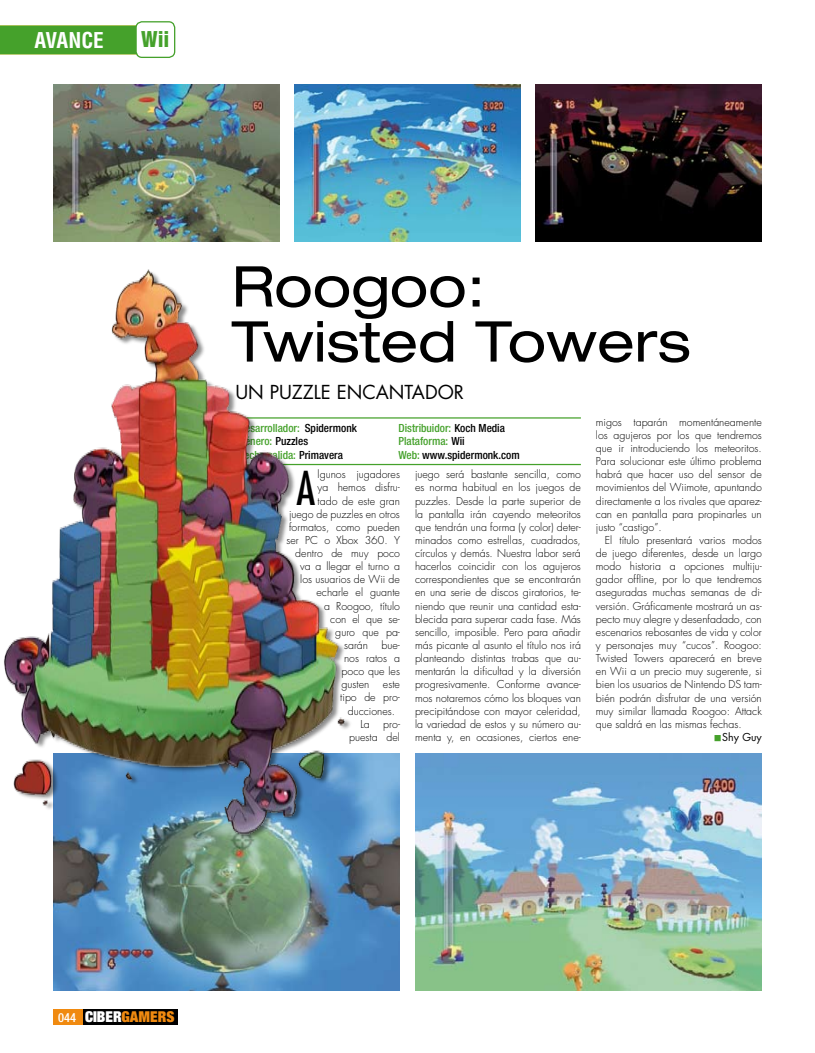
<style>
.page{position:relative;width:815px;height:1053px;background:#fff}
.page>*{position:absolute;margin:0;border:0;box-sizing:border-box;transform-origin:0 0}
.t1{font:expanded 56.25px/55px "Helvetica Neue LT Std";color:#000}
.t2{font:condensed 45.38px "Futura Std";color:#000}
.t3{font:700 condensed 21.25px "Helvetica LT Std";color:#fff}
.t4{font:900 condensed 21.25px "Helvetica LT Std";color:#45a12b}
.t5{font:18.75px "Futura Std";color:#000}
.t6{font:900 condensed 15px "Helvetica Neue LT Std";color:#f08a10}
.t7{font:500 condensed 11.25px "Helvetica Neue LT Std";color:#45a12b}
.t8{font:500 condensed 11.25px "Helvetica Neue LT Std";color:#000}
.t9{font:300 10.62px/13.1px "Futura Std";color:#000;text-align:justify}
.t10{font:10.62px "Futura Std";color:#000}
.s1{color:#000}
.s2{color:#45a12b}
.s3{font-weight:500;font-size:12.5px;color:#fff}
.s4{color:#fff}
</style>
<div class="page">
<div style="left:0;top:26px;width:135px;height:28px;background:#45a12b"></div>
<div style="left:135px;top:21px;width:40px;height:37px;border:1px solid #45a12b;border-radius:6px"></div>
<div style="left:82px;top:1009px;width:96px;height:16px;background:#000"></div>
<div style="left:53px;top:1009px;width:30px;height:16px;background:#f08a10"></div>
<img style="left:415px;top:754px;width:347px;height:236px">
<img style="left:53px;top:754px;width:347px;height:236px">
<hr style="left:234px;top:417px;width:347px;height:1px;background:#45a12b">
<hr style="left:234px;top:464px;width:347px;height:1px;background:#45a12b">
<img style="left:53px;top:84px;width:226px;height:129px">
<img style="left:294px;top:84px;width:227px;height:158px">
<img style="left:536px;top:84px;width:226px;height:158px">
<img style="left:4px;top:213px;width:373px;height:645px">
<p class="t3" style="left:35px;top:27px;width:71px">AVANCE</p>
<p class="t4" style="left:141px;top:26px;width:30px">Wii</p>
<p class="t3" style="left:27px;top:27px;width:85px">NOTICIAS</p>
<p class="t1" style="left:232px;top:258px;width:461px">Roogoo:<br>Twisted Towers</p>
<p class="t5" style="left:235px;top:380px;width:230px">UN PUZZLE ENCANTADOR</p>
<p class="t7" style="left:239px;top:421px;width:119px">Desarrollador: <span class="s1">Spidermonk</span></p>
<p class="t7" style="left:398px;top:421px;width:108px">Distribuidor: <span class="s1">Koch Media</span></p>
<p class="t7" style="left:239px;top:434px;width:71px">Género: <span class="s1">Puzzles</span></p>
<p class="t7" style="left:398px;top:434px;width:68px">Plataforma: <span class="s1">Wii</span></p>
<p class="t7" style="left:239px;top:448px;width:105px">Fecha salida: <span class="s1">Primavera</span></p>
<p class="t8" style="left:398px;top:448px;width:123px"><span class="s2">Web:</span> www.spidermonk.com</p>
<p class="t9" style="left:596px;top:415px;width:167px">migos taparán momentáneamente</p>
<p class="t9" style="left:596px;top:429px;width:167px">los agujeros por los que tendremos</p>
<p class="t9" style="left:596px;top:442px;width:167px">que ir introduciendo los meteoritos.</p>
<p class="t9" style="left:596px;top:455px;width:167px">Para solucionar este último problema</p>
<p class="t9" style="left:596px;top:468px;width:167px">habrá que hacer uso del sensor de</p>
<p class="t9" style="left:596px;top:481px;width:167px">movimientos del Wiimote, apuntando</p>
<p class="t9" style="left:596px;top:494px;width:167px">directamente a los rivales que aparez-</p>
<p class="t9" style="left:596px;top:507px;width:167px">can en pantalla para propinarles un</p>
<p class="t9" style="left:596px;top:520px;width:67px">justo “castigo”.</p>
<p class="t9" style="left:605px;top:534px;width:159px">El título presentará varios modos</p>
<p class="t9" style="left:596px;top:547px;width:167px">de juego diferentes, desde un largo</p>
<p class="t9" style="left:596px;top:560px;width:167px">modo historia a opciones multiju-</p>
<p class="t9" style="left:596px;top:573px;width:167px">gador offline, por lo que tendremos</p>
<p class="t9" style="left:596px;top:586px;width:167px">aseguradas muchas semanas de di-</p>
<p class="t9" style="left:596px;top:599px;width:167px">versión. Gráficamente mostrará un as-</p>
<p class="t9" style="left:596px;top:612px;width:167px">pecto muy alegre y desenfadado, con</p>
<p class="t9" style="left:596px;top:625px;width:167px">escenarios rebosantes de vida y color</p>
<p class="t9" style="left:596px;top:638px;width:167px">y personajes muy “cucos”. Roogoo:</p>
<p class="t9" style="left:596px;top:652px;width:167px">Twisted Towers aparecerá en breve</p>
<p class="t9" style="left:596px;top:665px;width:167px">en Wii a un precio muy sugerente, si</p>
<p class="t9" style="left:596px;top:678px;width:167px">bien los usuarios de Nintendo DS tam-</p>
<p class="t9" style="left:596px;top:691px;width:167px">bién podrán disfrutar de una versión</p>
<p class="t9" style="left:596px;top:704px;width:167px">muy similar llamada Roogoo: Attack</p>
<p class="t9" style="left:596px;top:717px;width:147px">que saldrá en las mismas fechas.</p>
<p class="t10" style="left:714px;top:730px;width:50px"><span class="s2">■</span>SHY GUY</p>
<p class="t2" style="left:297px;top:460px;width:20px">A</p>
<p class="t9" style="left:318px;top:468px;width:84px">lgunos jugadores</p>
<p class="t9" style="left:415px;top:468px;width:167px">juego será bastante sencilla, como es norma habitual en los juegos de puzzles. Desde la parte superior de la pantalla irán cayendo meteoritos que tendrán una forma (y color) deter&shy;minados como estrellas, cuadrados, círculos y demás. Nuestra labor será hacerlos coincidir con los agujeros correspondientes que se encontrarán en una serie de discos giratorios, te&shy;niendo que reunir una cantidad esta&shy;blecida para superar cada fase. Más sencillo, imposible. Pero para añadir más picante al asunto el título nos irá planteando distintas trabas que au&shy;mentarán la dificultad y la diversión progresivamente. Conforme avance&shy;mos notaremos cómo los bloques van precipitándose con mayor celeridad, la variedad de estos y su número au&shy;menta y, en ocasiones, ciertos ene-</p>
<p class="t9" style="left:318px;top:481px;width:84px">ya hemos disfru-</p>
<p class="t9" style="left:318px;top:494px;width:84px">tado de este gran</p>
<p class="t9" style="left:289px;top:507px;width:112px">juego de puzzles en otros</p>
<p class="t9" style="left:289px;top:520px;width:112px">formatos, como pueden</p>
<p class="t9" style="left:287px;top:533px;width:115px">ser PC o Xbox 360. Y</p>
<p class="t9" style="left:295px;top:547px;width:106px">dentro de muy poco</p>
<p class="t9" style="left:300px;top:560px;width:101px">va a llegar el turno a</p>
<p class="t9" style="left:300px;top:573px;width:101px">los usuarios de Wii de</p>
<p class="t9" style="left:317px;top:586px;width:85px">echarle el guante</p>
<p class="t9" style="left:324px;top:599px;width:77px">a Roogoo, título</p>
<p class="t9" style="left:330px;top:612px;width:71px">con el que se-</p>
<p class="t9" style="left:335px;top:625px;width:66px">guro que pa-</p>
<p class="t9" style="left:344px;top:638px;width:26px">sarán</p>
<p class="t9" style="left:342px;top:638px;width:60px;text-indent:40px">bue&shy;nos ratos a poco que les gusten</p>
<p class="t9" style="left:383px;top:678px;width:19px">este</p>
<p class="t9" style="left:340px;top:691px;width:61px">tipo de pro-</p>
<p class="t9" style="left:348px;top:704px;width:49px">ducciones.</p>
<p class="t9" style="left:360px;top:717px;width:11px">La</p>
<p class="t9" style="left:349px;top:717px;width:52px;text-align:right">pro-<br>puesta del</p>
<p class="t6" style="left:58px;top:1007px;width:118px"><span class="s3">044</span> <span class="s4">CIBER</span>GAMERS</p>
</div>
